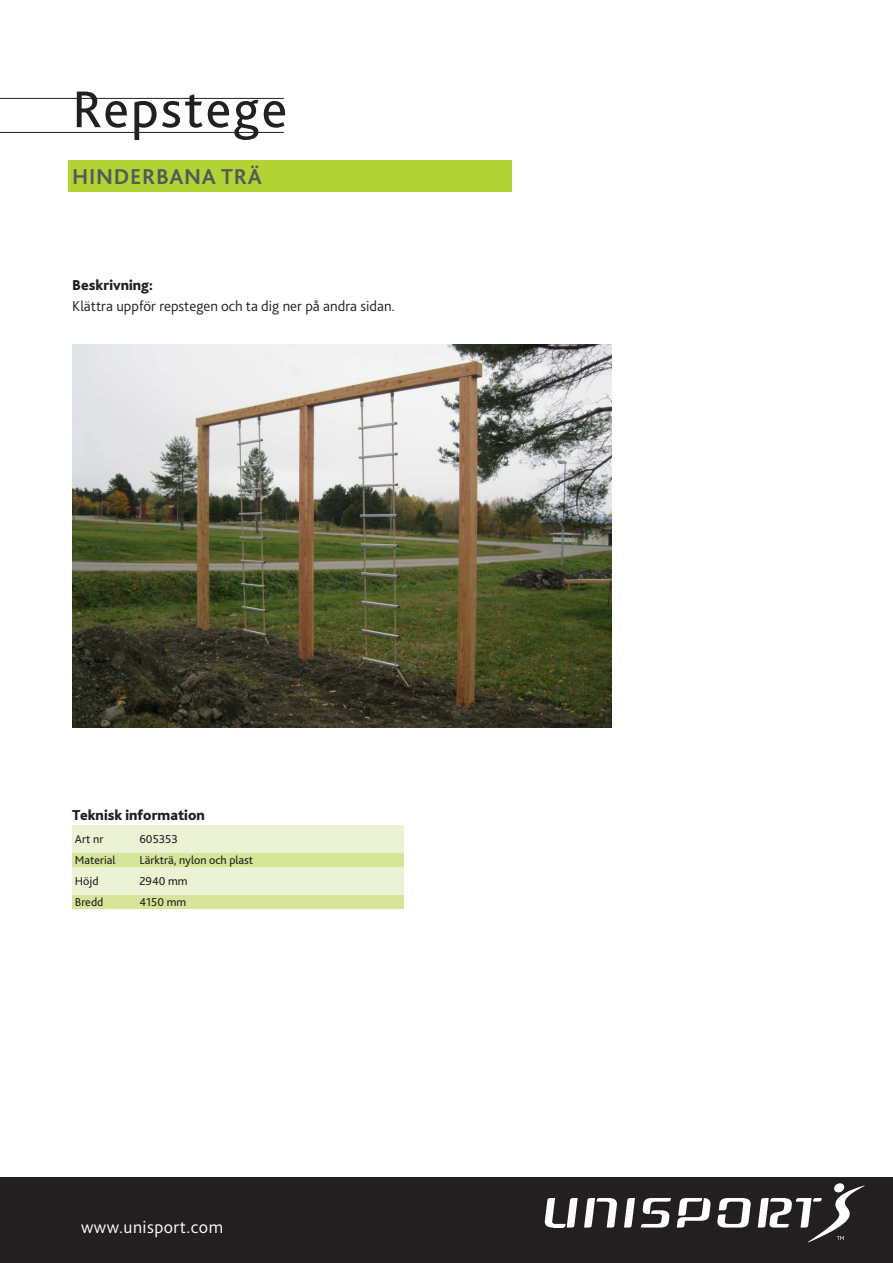
<style>
.page{position:relative;width:893px;height:1263px;background:#fff}
.page>*{position:absolute;margin:0;border:0;box-sizing:border-box;transform-origin:0 0}
.t1{font:54px "Bliss 2";letter-spacing:.04em;color:#231f20}
.t2{font:700 22.5px "Bliss 2";letter-spacing:.03em;color:#57585a}
.t3{font:300 18px "Bliss 2";letter-spacing:.025em;color:#fff}
.text{font:300 15px/21px "Bliss 2";color:#231f20}
.text-2{font:800 15px "Bliss 2";color:#231f20}
.text-3{font:12px "Bliss 2";color:#231f20}
.s1{font-weight:800}
</style>
<div class="page">
<img style="left:72px;top:344px;width:540px;height:384px">
<div style="left:68px;top:161px;width:443px;height:31px;background:#b3d234"></div>
<div style="left:0;top:1178px;width:893px;height:85px;background:#231f20"></div>
<svg style="left:544px;top:1183px;width:321px;height:59px"></svg>
<hr style="left:0;top:98px;width:284px;height:1px;background:#231f20">
<hr style="left:0;top:132px;width:284px;height:1px;background:#231f20">
<div style="left:72px;top:825px;width:331px;height:84px;background:#ecf3d4"></div>
<div style="left:72px;top:853px;width:331px;height:14px;background:#d6e599"></div>
<div style="left:72px;top:895px;width:331px;height:14px;background:#d6e599"></div>
<p class="t1" style="left:72px;top:76px;width:216px">Repstege</p>
<p class="t2" style="left:72px;top:163px;width:191px">HINDERBANA TRÄ</p>
<p class="text" style="left:72px;top:274px;width:324px"><span class="s1">Beskrivning:<br></span>Klättra uppför repstegen och ta dig ner på andra sidan.</p>
<p class="text-2" style="left:72px;top:806px;width:134px">Teknisk information</p>
<p class="text-3" style="left:75px;top:832px;width:30px">Art nr</p>
<p class="text-3" style="left:139px;top:832px;width:40px">605353</p>
<p class="text-3" style="left:75px;top:853px;width:42px">Material</p>
<p class="text-3" style="left:139px;top:853px;width:115px">Lärkträ, nylon och plast</p>
<p class="text-3" style="left:75px;top:874px;width:25px">Höjd</p>
<p class="text-3" style="left:139px;top:874px;width:50px">2940 mm</p>
<p class="text-3" style="left:75px;top:895px;width:30px">Bredd</p>
<p class="text-3" style="left:139px;top:895px;width:48px">4150 mm</p>
<p class="t3" style="left:81px;top:1216px;width:144px">www.unisport.com</p>
</div>
